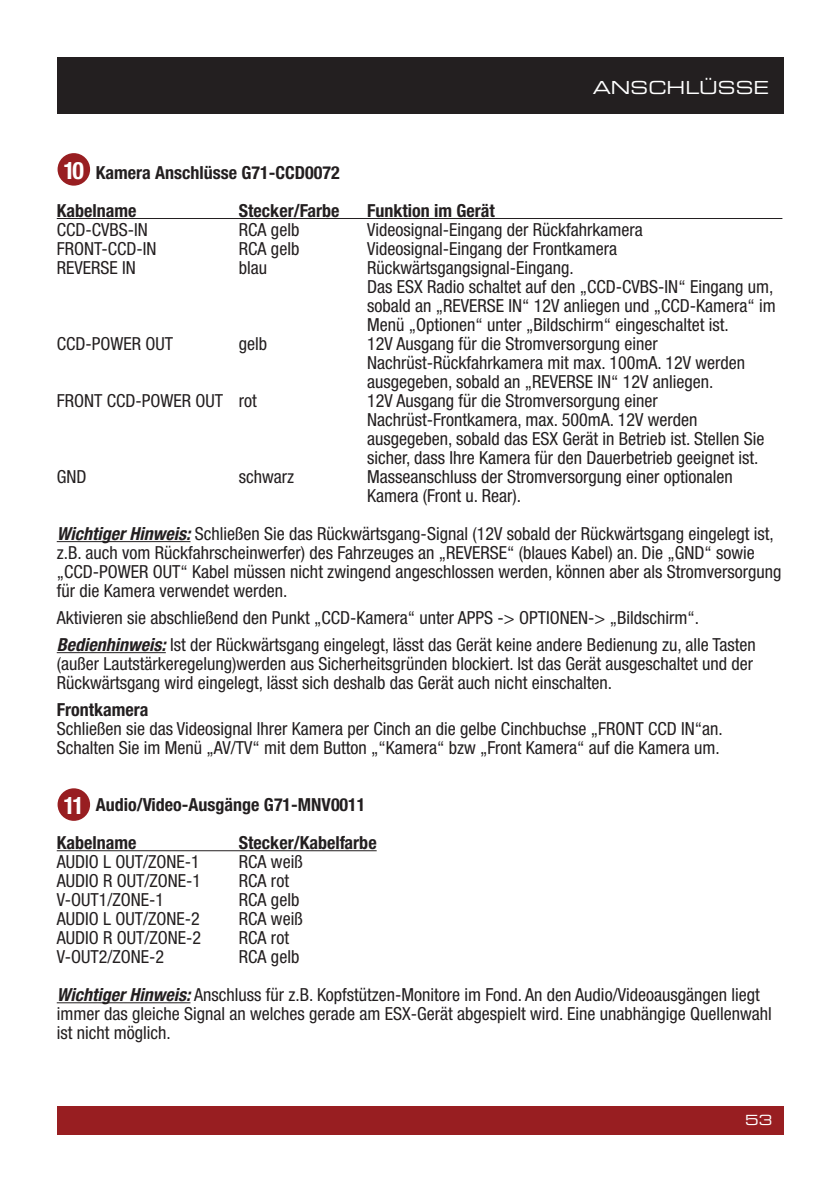
<style>
.page{position:relative;width:840px;height:1191px;background:#fff}
.page>*{position:absolute;margin:0;border:0;box-sizing:border-box;transform-origin:0 0}
.t1{font:700 condensed 24px "Helvetica Neue";color:#fff}
.t2{font:condensed 18px/19px "Helvetica Neue";color:#231f20}
.t3{font:700 condensed 18px/38px "Helvetica Neue";color:#231f20}
.t4{font:18px "Eurostile Extended Two";color:#fff}
.t5{font:14px "Eurostile Extended Two";color:#fff}
.s1{font-weight:700;font-style:italic}
</style>
<div class="page">
<div style="left:57px;top:1106px;width:725px;height:28px;background:#981e21"></div>
<div style="left:57px;top:57px;width:725px;height:56px;background:#231f20"></div>
<hr style="left:57px;top:218px;width:725px;height:1px;background:#231f20">
<hr style="left:57px;top:541px;width:133px;height:1px;background:#231f20">
<hr style="left:57px;top:652px;width:109px;height:1px;background:#231f20">
<hr style="left:57px;top:850px;width:319px;height:1px;background:#231f20">
<hr style="left:57px;top:1002px;width:133px;height:1px;background:#231f20">
<div style="left:57px;top:153px;width:33px;height:33px;background:#981e21;border-radius:50%"></div>
<div style="left:57px;top:788px;width:33px;height:33px;background:#981e21;border-radius:50%"></div>
<h1 class="t1" style="left:63px;top:155px;width:22px">10</h1>
<p class="t3" style="left:57px;top:153px;width:284px;text-indent:39px">Kamera Anschlüsse G71-CCD0072<br>Kabelname</p>
<p class="t3" style="left:239px;top:191px;width:102px">Stecker/Farbe</p>
<p class="t3" style="left:367px;top:191px;width:129px">Funktion im Gerät</p>
<p class="t4" style="left:592px;top:75px;width:178px">ANSCHLÜSSE</p>
<p class="t2" style="left:57px;top:220px;width:93px">CCD-CVBS-IN</p>
<p class="t2" style="left:239px;top:220px;width:62px">RCA gelb</p>
<p class="t2" style="left:367px;top:220px;width:277px">Videosignal-Eingang der Rückfahrkamera</p>
<p class="t2" style="left:57px;top:239px;width:101px">FRONT-CCD-IN</p>
<p class="t2" style="left:239px;top:239px;width:62px">RCA gelb</p>
<p class="t2" style="left:367px;top:239px;width:251px">Videosignal-Eingang der Frontkamera</p>
<p class="t2" style="left:57px;top:258px;width:81px">REVERSE IN</p>
<p class="t2" style="left:239px;top:258px;width:30px">blau</p>
<p class="t2" style="left:367px;top:258px;width:410px">Rückwärtsgangsignal-Eingang.<br>Das ESX Radio schaltet auf den „CCD-CVBS-IN“ Eingang um, sobald an „REVERSE IN“ 12V anliegen und „CCD-Kamera“ im Menü „Optionen“ unter „Bildschirm“ eingeschaltet ist.</p>
<p class="t2" style="left:57px;top:334px;width:118px">CCD-POWER OUT</p>
<p class="t2" style="left:239px;top:334px;width:30px">gelb</p>
<p class="t2" style="left:367px;top:334px;width:379px">12V Ausgang für die Stromversorgung einer<br>Nachrüst-Rückfahrkamera mit max. 100mA. 12V werden ausgegeben, sobald an „REVERSE IN“ 12V anliegen.</p>
<p class="t2" style="left:57px;top:391px;width:201px">FRONT CCD-POWER OUT rot</p>
<p class="t2" style="left:367px;top:391px;width:399px">12V Ausgang für die Stromversorgung einer Nachrüst-Frontkamera, max. 500mA. 12V werden ausgegeben, sobald das ESX Gerät in Betrieb ist. Stellen Sie sicher, dass Ihre Kamera für den Dauerbetrieb geeignet ist.</p>
<p class="t2" style="left:57px;top:467px;width:31px">GND</p>
<p class="t2" style="left:239px;top:467px;width:57px">schwarz</p>
<p class="t2" style="left:367px;top:467px;width:367px">Masseanschluss der Stromversorgung einer optionalen<br>Kamera (Front u. Rear).</p>
<p class="t2" style="left:57px;top:524px;width:725px"><span class="s1">Wichtiger Hinweis:</span> Schließen Sie das Rückwärtsgang-Signal (12V sobald der Rückwärtsgang eingelegt ist, z.B. auch vom Rückfahrscheinwerfer) des Fahrzeuges an „REVERSE“ (blaues Kabel) an. Die „GND“ sowie „CCD-POWER OUT“ Kabel müssen nicht zwingend angeschlossen werden, können aber als Stromversorgung für die Kamera verwendet werden.</p>
<p class="t2" style="left:57px;top:604px;width:700px;line-height:27px">Aktivieren sie abschließend den Punkt „CCD-Kamera“ unter APPS -&gt; OPTIONEN-&gt; „Bildschirm“.<br><span class="s1">Bedienhinweis:</span> Ist der Rückwärtsgang eingelegt, lässt das Gerät keine andere Bedienung zu, alle Tasten</p>
<p class="t2" style="left:57px;top:654px;width:697px">(außer Lautstärkeregelung)werden aus Sicherheitsgründen blockiert. Ist das Gerät ausgeschaltet und der<br>Rückwärtsgang wird eingelegt, lässt sich deshalb das Gerät auch nicht einschalten.</p>
<p class="t3" style="left:57px;top:690px;width:93px">Frontkamera</p>
<p class="t2" style="left:57px;top:719px;width:667px">Schließen sie das Videosignal Ihrer Kamera per Cinch an die gelbe Cinchbuchse „FRONT CCD IN“an.<br>Schalten Sie im Menü „AV/TV“ mit dem Button „“Kamera“ bzw „Front Kamera“ auf die Kamera um.</p>
<h1 class="t1" style="left:63px;top:790px;width:22px">11</h1>
<p class="t3" style="left:57px;top:785px;width:310px;text-indent:39px">Audio/Video-Ausgänge G71-MNV0011<br>Kabelname</p>
<p class="t3" style="left:239px;top:823px;width:139px">Stecker/Kabelfarbe</p>
<p class="t2" style="left:57px;top:852px;width:145px">AUDIO L OUT/ZONE-1</p>
<p class="t2" style="left:239px;top:852px;width:65px">RCA weiß</p>
<p class="t2" style="left:57px;top:871px;width:146px">AUDIO R OUT/ZONE-1</p>
<p class="t2" style="left:239px;top:871px;width:51px">RCA rot</p>
<p class="t2" style="left:57px;top:890px;width:109px">V-OUT1/ZONE-1</p>
<p class="t2" style="left:239px;top:890px;width:62px">RCA gelb</p>
<p class="t2" style="left:57px;top:909px;width:145px">AUDIO L OUT/ZONE-2</p>
<p class="t2" style="left:239px;top:909px;width:65px">RCA weiß</p>
<p class="t2" style="left:57px;top:928px;width:146px">AUDIO R OUT/ZONE-2</p>
<p class="t2" style="left:239px;top:928px;width:51px">RCA rot</p>
<p class="t2" style="left:57px;top:947px;width:109px">V-OUT2/ZONE-2</p>
<p class="t2" style="left:57px;top:937px;width:704px;line-height:38px;text-indent:182px">RCA gelb<br><span class="s1">Wichtiger Hinweis:</span> Anschluss für z.B. Kopfstützen-Monitore im Fond. An den Audio/Videoausgängen liegt</p>
<p class="t2" style="left:57px;top:1004px;width:716px">immer das gleiche Signal an welches gerade am ESX-Gerät abgespielt wird. Eine unabhängige Quellenwahl ist nicht möglich.</p>
<p class="t5" style="left:744px;top:1110px;width:28px">53</p>
</div>
